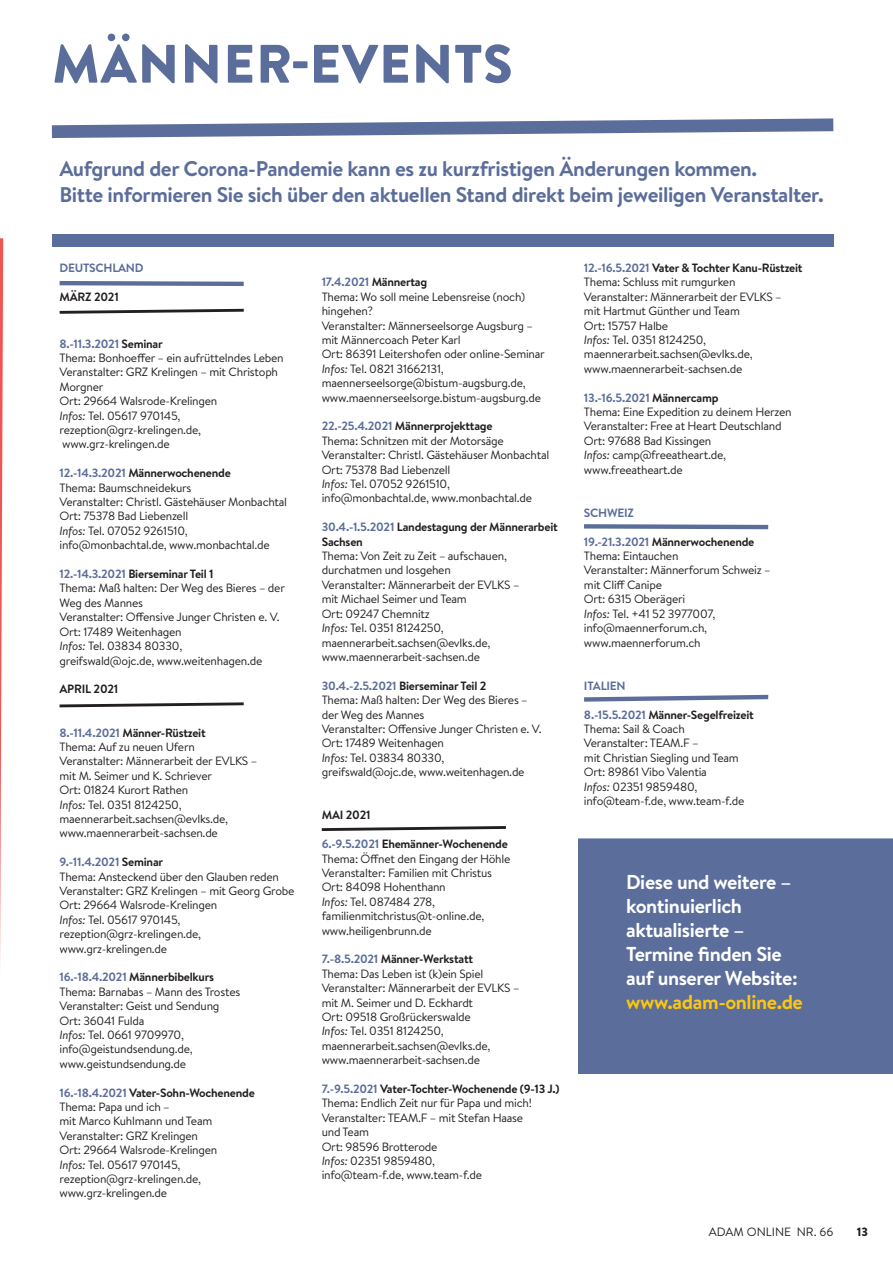
<style>
.page{position:relative;width:893px;height:1263px;background:#fff}
.page>*{position:absolute;margin:0;border:0;box-sizing:border-box;transform-origin:0 0}
.t1{font:900 54px "Brandon Grotesque";letter-spacing:.02em;color:#5b6d9a}
.t2{font:700 21.15px/25.5px "Brandon Text";letter-spacing:-.02em;color:#5b6d9a}
.t3{font:700 20.1px/24.2px "Brandon Text";letter-spacing:-.02em;color:#fff}
.t4{font:700 20.1px "Brandon Text";letter-spacing:-.02em;color:#fec70c}
.t5{font:12px/14.4px "Brandon Text";letter-spacing:-.02em;color:#231f20}
.t6{font:700 12px/14.4px "Brandon Text";letter-spacing:-.02em;color:#231f20}
.t7{font:700 12px "Brandon Text";letter-spacing:-.02em;color:#5b6d9a}
.t8{font:12px "Brandon Text";color:#231f20}
.t9{font:900 12px "Brandon Text";color:#231f20}
.s1{font-weight:700;color:#5b6d9a}
.s2{font-weight:700}
.s3{font-style:italic}
.s4{color:#5b6d9a}
</style>
<div class="page">
<svg style="left:0;top:238px;width:4px;height:725px"></svg>
<svg style="left:52px;top:118px;width:781px;height:20px"></svg>
<div style="left:52px;top:234px;width:781px;height:13px;background:#5b6d9a"></div>
<svg style="left:60px;top:281px;width:184px;height:5px"></svg>
<svg style="left:584px;top:524px;width:184px;height:5px"></svg>
<svg style="left:584px;top:695px;width:184px;height:7px"></svg>
<svg style="left:60px;top:309px;width:184px;height:5px"></svg>
<svg style="left:60px;top:702px;width:184px;height:5px"></svg>
<svg style="left:322px;top:826px;width:184px;height:5px"></svg>
<div style="left:578px;top:839px;width:315px;height:235px;background:#5b6d9a"></div>
<h1 class="t1" style="left:52px;top:26px;width:462px">MÄNNER-EVENTS</h1>
<h2 class="t2" style="left:60px;top:156px;width:766px">Aufgrund der Corona-Pandemie kann es zu kurzfristigen Änderungen kommen.<br>Bitte informieren Sie sich über den aktuellen Stand direkt beim jeweiligen Veranstalter.</h2>
<p class="t7" style="left:60px;top:260px;width:86px">DEUTSCHLAND</p>
<p class="t6" style="left:60px;top:289px;width:61px">MÄRZ 2021</p>
<p class="t5" style="left:60px;top:336px;width:226px"><span class="s1">8.-11.3.2021</span> <span class="s2">Seminar<br></span>Thema: Bonhoeffer – ein aufrüttelndes Leben<br>Veranstalter: GRZ Krelingen – mit Christoph<br>Morgner<br>Ort: 29664 Walsrode-Krelingen<br><span class="s3">Infos:</span> Tel. 05617 970145, rezeption@grz-krelingen.de, www.grz-krelingen.de</p>
<p class="t5" style="left:60px;top:465px;width:229px"><span class="s1">12.-14.3.2021</span> <span class="s2">Männerwochenende<br></span>Thema: Baumschneidekurs<br>Veranstalter: Christl. Gästehäuser Monbachtal Ort: 75378 Bad Liebenzell<br><span class="s3">Infos:</span> Tel. 07052 9261510, info@monbachtal.de, www.monbachtal.de</p>
<p class="t5" style="left:60px;top:566px;width:227px"><span class="s1">12.-14.3.2021</span> <span class="s2">Bierseminar Teil 1<br></span>Thema: Maß halten: Der Weg des Bieres – der<br>Weg des Mannes<br>Veranstalter: Offensive Junger Christen e. V.<br>Ort: 17489 Weitenhagen<br><span class="s3">Infos:</span> Tel. 03834 80330,<br>greifswald@ojc.de, www.weitenhagen.de</p>
<p class="t6" style="left:60px;top:682px;width:60px">APRIL 2021</p>
<p class="t5" style="left:60px;top:725px;width:199px"><span class="s1">8.-11.4.2021</span> <span class="s2">Männer-Rüstzeit<br></span>Thema: Auf zu neuen Ufern<br>Veranstalter: Männerarbeit der EVLKS – mit M. Seimer und K. Schriever<br>Ort: 01824 Kurort Rathen<br><span class="s3">Infos:</span> Tel. 0351 8124250, maennerarbeit.sachsen@evlks.de, www.maennerarbeit-sachsen.de</p>
<p class="t5" style="left:60px;top:854px;width:237px"><span class="s1">9.-11.4.2021</span> <span class="s2">Seminar<br></span>Thema: Ansteckend über den Glauben reden<br>Veranstalter: GRZ Krelingen – mit Georg Grobe<br>Ort: 29664 Walsrode-Krelingen<br><span class="s3">Infos:</span> Tel. 05617 970145, rezeption@grz-krelingen.de, www.grz-krelingen.de</p>
<p class="t5" style="left:60px;top:969px;width:182px"><span class="s1">16.-18.4.2021</span> <span class="s2">Männerbibelkurs<br></span>Thema: Barnabas – Mann des Trostes<br>Veranstalter: Geist und Sendung<br>Ort: 36041 Fulda<br><span class="s3">Infos:</span> Tel. 0661 9709970, info@geistundsendung.de, www.geistundsendung.de</p>
<p class="t5" style="left:60px;top:1085px;width:197px"><span class="s1">16.-18.4.2021</span> <span class="s2">Vater-Sohn-Wochenende<br></span>Thema: Papa und ich –<br>mit Marco Kuhlmann und Team<br>Veranstalter: GRZ Krelingen<br>Ort: 29664 Walsrode-Krelingen<br><span class="s3">Infos:</span> Tel. 05617 970145, rezeption@grz-krelingen.de, www.grz-krelingen.de</p>
<p class="t5" style="left:322px;top:275px;width:225px"><span class="s1">17.4.2021</span> <span class="s2">Männertag<br></span>Thema: Wo soll meine Lebensreise (noch) hingehen?<br>Veranstalter: Männerseelsorge Augsburg – mit Männercoach Peter Karl<br>Ort: 86391 Leitershofen oder online-Seminar <span class="s3">Infos:</span> Tel. 0821 31662131, maennerseelsorge@bistum-augsburg.de, www.maennerseelsorge.bistum-augsburg.de</p>
<p class="t5" style="left:322px;top:419px;width:229px"><span class="s1">22.-25.4.2021</span> <span class="s2">Männerprojekttage<br></span>Thema: Schnitzen mit der Motorsäge Veranstalter: Christl. Gästehäuser Monbachtal Ort: 75378 Bad Liebenzell<br><span class="s3">Infos:</span> Tel. 07052 9261510, info@monbachtal.de, www.monbachtal.de</p>
<p class="t6" style="left:322px;top:520px;width:238px"><span class="s4">30.4.-1.5.2021</span> Landestagung der Männerarbeit<br>Sachsen</p>
<p class="t5" style="left:322px;top:548px;width:199px">Thema: Von Zeit zu Zeit – aufschauen, durchatmen und losgehen<br>Veranstalter: Männerarbeit der EVLKS – mit Michael Seimer und Team<br>Ort: 09247 Chemnitz<br><span class="s3">Infos:</span> Tel. 0351 8124250, maennerarbeit.sachsen@evlks.de, www.maennerarbeit-sachsen.de</p>
<p class="t5" style="left:322px;top:678px;width:222px"><span class="s1">30.4.-2.5.2021</span> <span class="s2">Bierseminar Teil 2<br></span>Thema: Maß halten: Der Weg des Bieres – der Weg des Mannes<br>Veranstalter: Offensive Junger Christen e. V.<br>Ort: 17489 Weitenhagen<br><span class="s3">Infos:</span> Tel. 03834 80330, greifswald@ojc.de, www.weitenhagen.de</p>
<p class="t6" style="left:322px;top:808px;width:50px">MAI 2021</p>
<p class="t5" style="left:322px;top:836px;width:190px"><span class="s1">6.-9.5.2021</span> <span class="s2">Ehemänner-Wochenende<br></span>Thema: Öffnet den Eingang der Höhle<br>Veranstalter: Familien mit Christus<br>Ort: 84098 Hohenthann<br><span class="s3">Infos:</span> Tel. 087484 278, familienmitchristus@t-online.de, www.heiligenbrunn.de</p>
<p class="t5" style="left:322px;top:951px;width:199px"><span class="s1">7.-8.5.2021</span> <span class="s2">Männer-Werkstatt<br></span>Thema: Das Leben ist (k)ein Spiel<br>Veranstalter: Männerarbeit der EVLKS – mit M. Seimer und D. Eckhardt<br>Ort: 09518 Großrückerswalde<br><span class="s3">Infos:</span> Tel. 0351 8124250, maennerarbeit.sachsen@evlks.de, www.maennerarbeit-sachsen.de</p>
<p class="t5" style="left:322px;top:1081px;width:239px"><span class="s1">7.-9.5.2021</span> <span class="s2">Vater-Tochter-Wochenende (9-13 J.)<br></span>Thema: Endlich Zeit nur für Papa und mich!<br>Veranstalter: TEAM.F – mit Stefan Haase<br>und Team<br>Ort: 98596 Brotterode<br><span class="s3">Infos:</span> 02351 9859480,<br>info@team-f.de, www.team-f.de</p>
<p class="t5" style="left:584px;top:260px;width:220px"><span class="s1">12.-16.5.2021</span> <span class="s2">Vater &amp; Tochter Kanu-Rüstzeit<br></span>Thema: Schluss mit rumgurken<br>Veranstalter: Männerarbeit der EVLKS –<br>mit Hartmut Günther und Team<br>Ort: 15757 Halbe<br><span class="s3">Infos:</span> Tel. 0351 8124250, maennerarbeit.sachsen@evlks.de, www.maennerarbeit-sachsen.de</p>
<p class="t5" style="left:584px;top:390px;width:209px"><span class="s1">13.-16.5.2021</span> <span class="s2">Männercamp<br></span>Thema: Eine Expedition zu deinem Herzen<br>Veranstalter: Free at Heart Deutschland<br>Ort: 97688 Bad Kissingen<br><span class="s3">Infos:</span> camp@freeatheart.de, www.freeatheart.de</p>
<p class="t7" style="left:584px;top:504px;width:52px">SCHWEIZ</p>
<p class="t5" style="left:584px;top:534px;width:188px"><span class="s1">19.-21.3.2021</span> <span class="s2">Männerwochenende<br></span>Thema: Eintauchen<br>Veranstalter: Männerforum Schweiz – mit Cliff Canipe<br>Ort: 6315 Oberägeri<br><span class="s3">Infos:</span> Tel. +41 52 3977007, info@maennerforum.ch, www.maennerforum.ch</p>
<p class="t7" style="left:584px;top:677px;width:43px">ITALIEN</p>
<p class="t5" style="left:584px;top:707px;width:171px"><span class="s1">8.-15.5.2021</span> <span class="s2">Männer-Segelfreizeit<br></span>Thema: Sail &amp; Coach<br>Veranstalter: TEAM.F –<br>mit Christian Siegling und Team<br>Ort: 89861 Vibo Valentia<br><span class="s3">Infos:</span> 02351 9859480, info@team-f.de, www.team-f.de</p>
<h3 class="t3" style="left:626px;top:869px;width:173px">Diese und weitere – kontinuierlich aktualisierte –<br>Termine finden Sie auf unserer Website:</h3>
<h3 class="t4" style="left:626px;top:988px;width:178px">www.adam-online.de</h3>
<p class="t8" style="left:709px;top:1223px;width:126px">ADAM ONLINE NR. 66</p>
<p class="t9" style="left:857px;top:1223px;width:13px">13</p>
</div>
